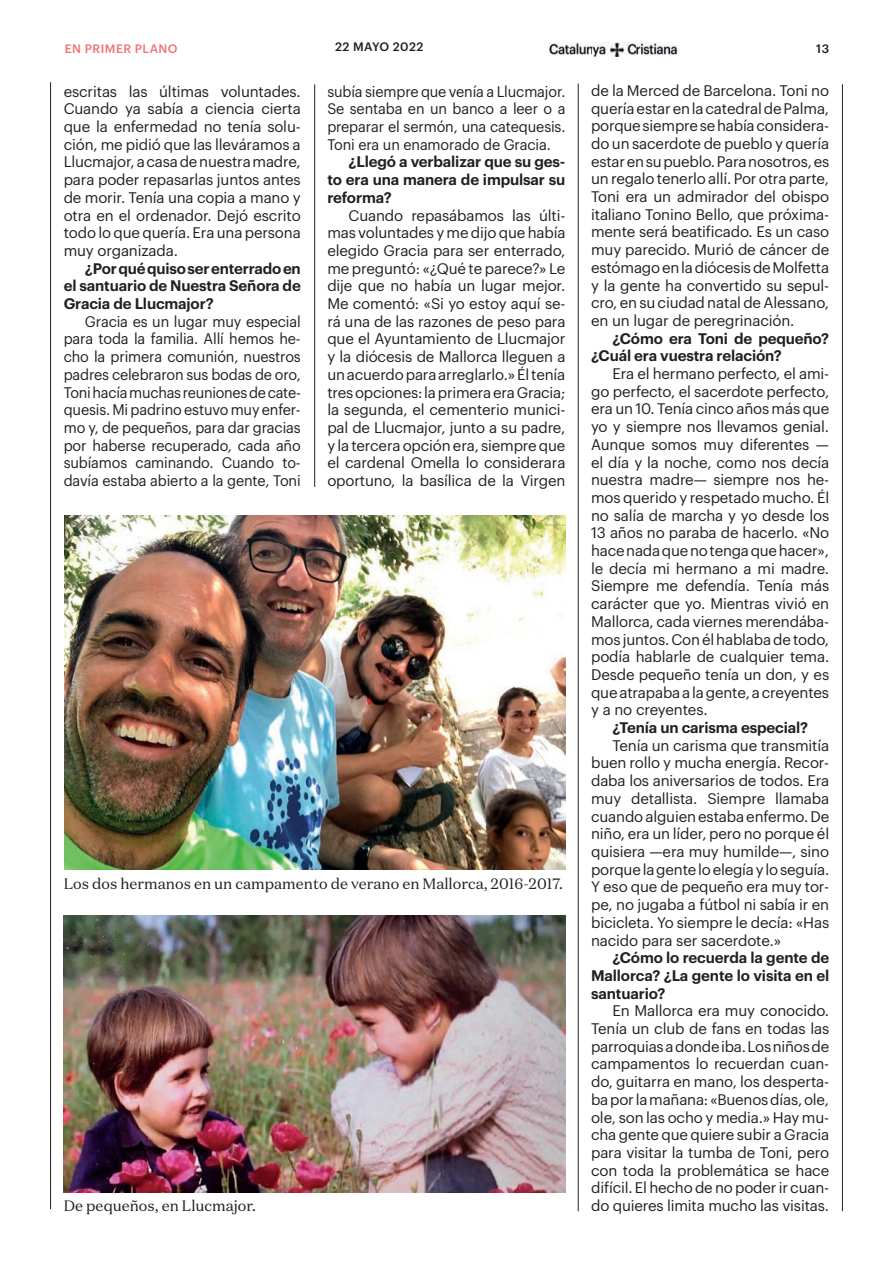
<style>
.page{position:relative;width:893px;height:1263px;background:#fff}
.page>*{position:absolute;margin:0;border:0;box-sizing:border-box;transform-origin:0 0}
.t1{font:15px/17.7px "Graphik";letter-spacing:-.01em;color:#231f20;text-align:justify}
.t2{font:15px/17.7px "Graphik";letter-spacing:-.01em;color:#231f20;text-align:justify;scale:.96 1}
.t3{font:600 15px/17.7px "Graphik";letter-spacing:-.01em;color:#231f20;text-align:justify}
.t4{font:15px "Domaine Text";color:#231f20}
.t5{font:500 12px "Graphik";letter-spacing:.035em;color:#f27278}
.t6{font:500 12px "Graphik";letter-spacing:.035em;color:#231f20}
</style>
<div class="page">
<img style="left:549px;top:43px;width:129px;height:13px">
<hr style="left:842px;top:84px;width:1px;height:1127px;background:#231f20">
<hr style="left:50px;top:82px;width:1px;height:1127px;background:#231f20">
<img style="left:64px;top:515px;width:502px;height:354px">
<img style="left:64px;top:915px;width:501px;height:277px">
<hr style="left:314px;top:84px;width:1px;height:403px;background:#231f20">
<hr style="left:578px;top:84px;width:1px;height:1127px;background:#231f20">
<p class="t5" style="left:65px;top:39px;width:114px">EN PRIMER PLANO</p>
<p class="t6" style="left:335px;top:38px;width:90px">22 MAYO 2022</p>
<p class="t6" style="left:816px;top:39px;width:14px">13</p>
<p class="t1" style="left:64px;top:81px;width:239px">escritas las últimas voluntades.<br>Cuando ya sabía a ciencia cierta que la enfermedad no tenía solu&shy;ción, me pidió que las lleváramos a Llucmajor, a casa de nuestra madre, para poder repasarlas juntos antes de morir. Tenía una copia a mano y otra en el ordenador. Dejó escrito todo lo que quería. Era una persona muy organizada.</p>
<p class="t3" style="left:64px;top:258px;width:239px;text-indent:21px">¿Por qué quiso ser enterrado en el santuario de Nuestra Señora de Gracia de Llucmajor?</p>
<p class="t2" style="left:64px;top:311px;width:248px;text-indent:21px">Gracia es un lugar muy especial para toda la familia. Allí hemos he&shy;cho la primera comunión, nuestros padres celebraron sus bodas de oro, Toni hacía muchas reuniones de cate&shy;quesis. Mi padrino estuvo muy enfer&shy;mo y, de pequeños, para dar gracias por haberse recuperado, cada año subíamos caminando. Cuando to&shy;davía estaba abierto a la gente, Toni</p>
<p class="t2" style="left:327px;top:81px;width:250px">subía siempre que venía a Llucmajor.<br>Se sentaba en un banco a leer o a preparar el sermón, una catequesis.<br>Toni era un enamorado de Gracia.</p>
<p class="t3" style="left:327px;top:152px;width:240px;text-indent:21px">¿Llegó a verbalizar que su ges&shy;to era una manera de impulsar su reforma?</p>
<p class="t1" style="left:327px;top:205px;width:240px;text-indent:21px">Cuando repasábamos las últi&shy;mas voluntades y me dijo que había elegido Gracia para ser enterrado, me preguntó: «¿Qué te parece?» Le dije que no había un lugar mejor.<br>Me comentó: «Si yo estoy aquí se&shy;rá una de las razones de peso para que el Ayuntamiento de Llucmajor y la diócesis de Mallorca lleguen a un acuerdo para arreglarlo.» Él tenía tres opciones: la primera era Gracia; la segunda, el cementerio munici&shy;pal de Llucmajor, junto a su padre, y la tercera opción era, siempre que el cardenal Omella lo considerara oportuno, la basílica de la Virgen</p>
<p class="t4" style="left:64px;top:874px;width:501px">Los dos hermanos en un campamento de verano en Mallorca, 2016-2017.</p>
<p class="t4" style="left:64px;top:1196px;width:194px">De pequeños, en Llucmajor.</p>
<p class="t1" style="left:591px;top:80px;width:240px">de la Merced de Barcelona. Toni no quería estar en la catedral de Palma, porque siempre se había considera&shy;do un sacerdote de pueblo y quería estar en su pueblo. Para nosotros, es un regalo tenerlo allí. Por otra parte, Toni era un admirador del obispo italiano Tonino Bello, que próxima&shy;mente será beatificado. Es un caso muy parecido. Murió de cáncer de estómago en la diócesis de Molfetta y la gente ha convertido su sepul&shy;cro, en su ciudad natal de Alessano, en un lugar de peregrinación.</p>
<p class="t3" style="left:591px;top:328px;width:240px;text-indent:21px">¿Cómo era Toni de pequeño? ¿Cuál era vuestra relación?</p>
<p class="t1" style="left:591px;top:363px;width:240px;text-indent:21px">Era el hermano perfecto, el ami&shy;go perfecto, el sacerdote perfecto, era un 10. Tenía cinco años más que yo y siempre nos llevamos genial.<br>Aunque somos muy diferentes — el día y la noche, como nos decía nuestra madre— siempre nos he&shy;mos querido y respetado mucho. Él no salía de marcha y yo desde los 13 años no paraba de hacerlo. «No hace nada que no tenga que hacer», le decía mi hermano a mi madre.<br>Siempre me defendía. Tenía más carácter que yo. Mientras vivió en Mallorca, cada viernes merendába&shy;mos juntos. Con él hablaba de todo, podía hablarle de cualquier tema.<br>Desde pequeño tenía un don, y es que atrapaba a la gente, a creyentes y a no creyentes.</p>
<p class="t3" style="left:612px;top:717px;width:197px">¿Tenía un carisma especial?</p>
<p class="t1" style="left:591px;top:735px;width:240px;text-indent:21px">Tenía un carisma que transmitía buen rollo y mucha energía. Recor&shy;daba los aniversarios de todos. Era muy detallista. Siempre llamaba cuando alguien estaba enfermo. De niño, era un líder, pero no porque él quisiera —era muy humilde—, sino porque la gente lo elegía y lo seguía.<br>Y eso que de pequeño era muy tor&shy;pe, no jugaba a fútbol ni sabía ir en bicicleta. Yo siempre le decía: «Has nacido para ser sacerdote.»</p>
<p class="t3" style="left:591px;top:947px;width:240px;text-indent:21px">¿Cómo lo recuerda la gente de Mallorca? ¿La gente lo visita en el santuario?</p>
<p class="t1" style="left:591px;top:1001px;width:240px;text-indent:21px">En Mallorca era muy conocido.<br>Tenía un club de fans en todas las parroquias a donde iba. Los niños de campamentos lo recuerdan cuan&shy;do, guitarra en mano, los desperta&shy;ba por la mañana: «Buenos días, ole, ole, son las ocho y media.» Hay mu&shy;cha gente que quiere subir a Gracia para visitar la tumba de Toni, pero con toda la problemática se hace difícil. El hecho de no poder ir cuan&shy;do quieres limita mucho las visitas.</p>
</div>
